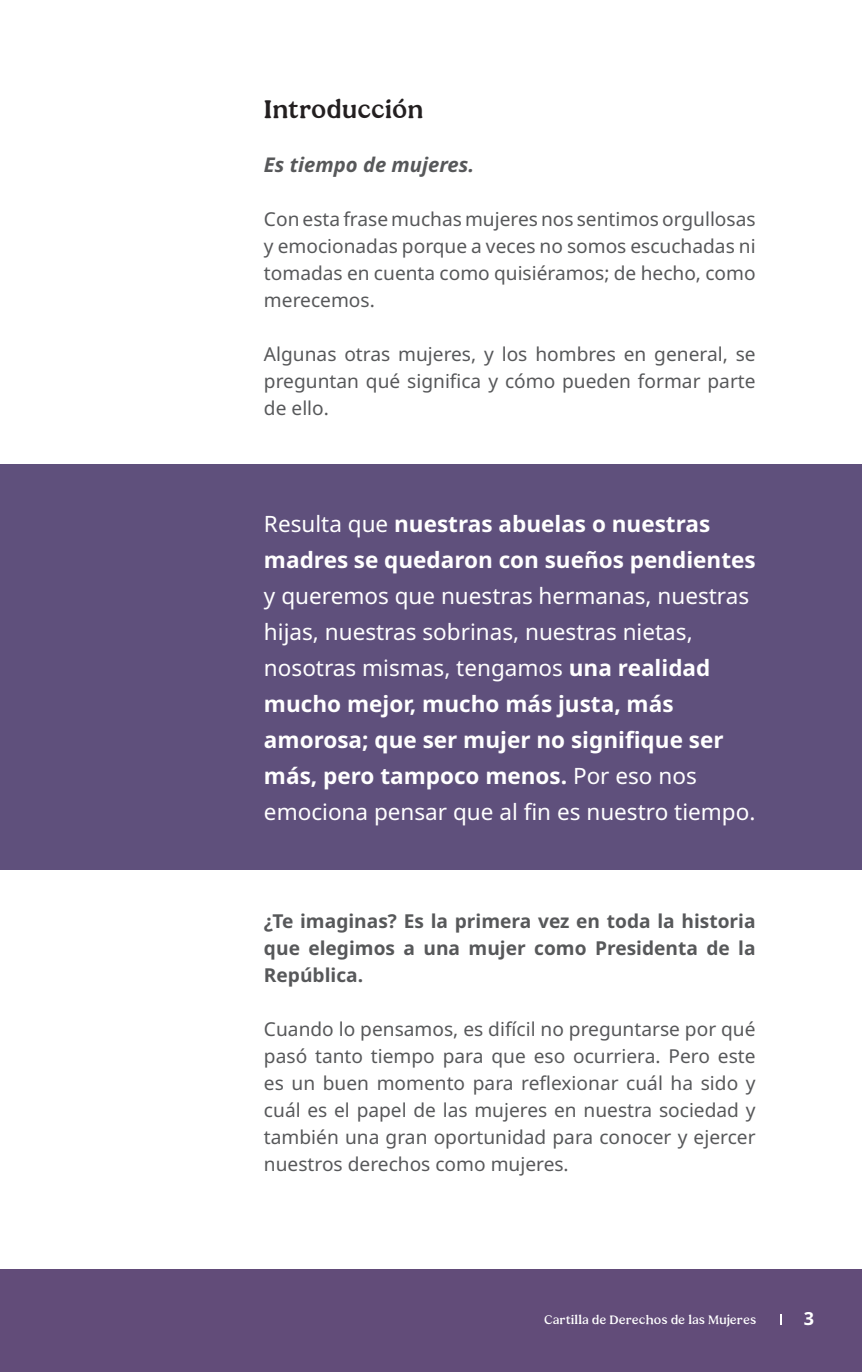
<style>
.page{position:relative;width:862px;height:1372px;background:#fff}
.page>*{position:absolute;margin:0;border:0;box-sizing:border-box;transform-origin:0 0}
.t1{font:27px "Patria";color:#231f20}
.t2{font:22.5px/36px "Noto Sans";color:#fff}
.t3{font:700 22.5px/36px "Noto Sans";color:#fff}
.t4{font:italic 700 20.25px "Noto Sans";color:#57585a}
.t5{font:19.12px/27px "Noto Sans";color:#57585a;text-align:justify}
.t6{font:700 19.12px/27px "Noto Sans";color:#57585a;text-align:justify}
.t7{font:700 18px "Noto Sans";color:#fff}
.t8{font:300 13.5px "Patria";color:#fff}
.s1{font-weight:400}
.s2{font-weight:700}
</style>
<div class="page">
<div style="left:0;top:1269px;width:861px;height:102px;background:#624c79"></div>
<div style="left:0;top:465px;width:861px;height:405px;background:#5f507c"></div>
<h1 class="t1" style="left:264px;top:93px;width:161px">Introducción</h1>
<p class="t4" style="left:264px;top:150px;width:212px">Es tiempo de mujeres.</p>
<p class="t5" style="left:264px;top:206px;width:493px">Con esta frase muchas mujeres nos sentimos orgullosas y emocionadas porque a veces no somos escuchadas ni tomadas en cuenta como quisiéramos; de hecho, como merecemos.</p>
<p class="t5" style="left:264px;top:341px;width:493px">Algunas otras mujeres, y los hombres en general, se preguntan qué significa y cómo pueden formar parte de ello.</p>
<p class="t3" style="left:264px;top:506px;width:493px"><span class="s1">Resulta que</span> nuestras abuelas o nuestras madres se quedaron con sueños pendientes</p>
<p class="t2" style="left:264px;top:578px;width:492px">y queremos que nuestras hermanas, nuestras hijas, nuestras sobrinas, nuestras nietas, nosotras mismas, tengamos <span class="s2">una realidad mucho mejor, mucho más justa, más amorosa; que ser mujer no signifique ser más, pero tampoco menos.</span> Por eso nos emociona pensar que al fin es nuestro tiempo.</p>
<p class="t6" style="left:264px;top:908px;width:493px">¿Te imaginas? Es la primera vez en toda la historia que elegimos a una mujer como Presidenta de la República.</p>
<p class="t5" style="left:264px;top:1016px;width:493px">Cuando lo pensamos, es difícil no preguntarse por qué pasó tanto tiempo para que eso ocurriera. Pero este es un buen momento para reflexionar cuál ha sido y cuál es el papel de las mujeres en nuestra sociedad y también una gran oportunidad para conocer y ejercer nuestros derechos como mujeres.</p>
<p class="t8" style="left:544px;top:1311px;width:213px">Cartilla de Derechos de las Mujeres</p>
<p class="t7" style="left:803px;top:1305px;width:12px">3</p>
</div>
